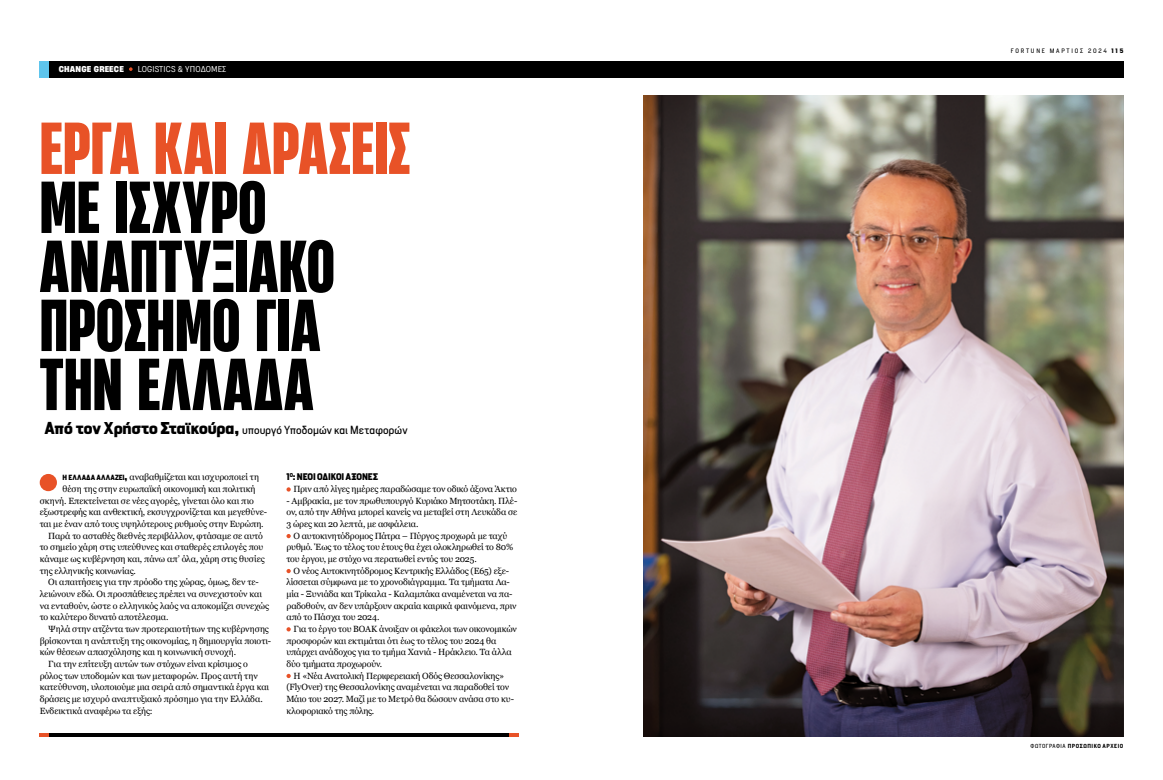
<style>
.page{position:relative;width:1163px;height:780px;background:#fff}
.page>*{position:absolute;margin:0;border:0;box-sizing:border-box;transform-origin:0 0}
.t1{font:800 69px/59px "Heading Now 47";letter-spacing:.005em;color:#000}
.t2{font:800 69px "Heading Now 47";letter-spacing:.005em;color:#e85227}
.t3{font:11px "Heroun Sans Greek";letter-spacing:.01em;color:#000}
.t4{font:9px/11.6px "Georgia";letter-spacing:-.01em;color:#000}
.t5{font:700 9px "Heroun Sans Greek";letter-spacing:-.015em;color:#000}
.t6{font:8px "Heading Now 63";letter-spacing:.02em;color:#fff}
.t7{font:700 8px "Heading Now 66";letter-spacing:.02em;color:#fff}
.t8{font:6px "Heroun Sans Greek";letter-spacing:.3em;color:#000}
.t9{font:600 5.5px "Heroun Sans Greek";letter-spacing:.1em;color:#000}
.s1{font-weight:700;font-size:16px}
.s2{font-family:"Heroun Sans Greek";font-weight:700;font-size:7px}
.s3{font-family:"Heroun Sans Greek";font-weight:700;font-size:10px}
.s4{font-weight:700}
.s5{font-weight:400}
</style>
<div class="page">
<img style="left:643px;top:96px;width:480px;height:640px">
<div style="left:49px;top:61px;width:1074px;height:16px;background:#000"></div>
<div style="left:40px;top:61px;width:9px;height:16px;background:#5ec5ed"></div>
<svg style="left:129px;top:67px;width:3px;height:4px"></svg>
<hr style="left:49px;top:733px;width:460px;height:3px;background:#000">
<svg style="left:40px;top:733px;width:9px;height:3px"></svg>
<svg style="left:509px;top:733px;width:10px;height:3px"></svg>
<div style="left:40px;top:474px;width:17px;height:17px;background:#e85227;border-radius:50%"></div>
<svg style="left:286px;top:487px;width:5px;height:4px"></svg>
<svg style="left:286px;top:534px;width:5px;height:4px"></svg>
<svg style="left:286px;top:569px;width:5px;height:4px"></svg>
<svg style="left:286px;top:627px;width:5px;height:4px"></svg>
<svg style="left:286px;top:673px;width:5px;height:5px"></svg>
<p class="t7" style="left:59px;top:63px;width:66px">CHANGE GREECE</p>
<p class="t6" style="left:138px;top:63px;width:90px">LOGISTICS &amp; ΥΠΟΔΟΜΈΣ</p>
<h1 class="t2" style="left:40px;top:99px;width:372px">ΈΡΓΑ ΚΑΙ ΔΡΆΣΕΙΣ</h1>
<h1 class="t1" style="left:40px;top:176px;width:296px">ΜΕ ΙΣΧΥΡΌ<br>ΑΝΑΠΤΥΞΙΑΚΌ<br>ΠΡΌΣΗΜΟ ΓΙΑ<br>ΤΗΝ ΕΛΛΆΔΑ</h1>
<p class="t3" style="left:44px;top:423px;width:364px"><span class="s1">Από τον Χρήστο Σταϊκούρα,</span> υπουργό Υποδομών και Μεταφορών</p>
<p class="t4" style="left:62px;top:471px;width:198px"><span class="s2">η ελλάδα αλλάζει</span><span class="s3">,</span> αναβαθμίζεται και ισχυροποιεί τη</p>
<p class="t4" style="left:63px;top:482px;width:194px">θέση της στην ευρωπαϊκή οικονομική και πολιτική</p>
<p class="t4" style="left:40px;top:494px;width:216px">σκηνή. Επεκτείνεται σε νέες αγορές, γίνεται όλο και πιο</p>
<p class="t4" style="left:40px;top:506px;width:229px">εξωστρεφής και ανθεκτική, εκσυγχρονίζεται και μεγεθύνε-</p>
<p class="t4" style="left:40px;top:517px;width:225px">ται με έναν από τους υψηλότερους ρυθμούς στην Ευρώπη.</p>
<p class="t4" style="left:48px;top:529px;width:216px">Παρά το ασταθές διεθνές περιβάλλον, φτάσαμε σε αυτό</p>
<p class="t4" style="left:40px;top:541px;width:225px">το σημείο χάρη στις υπεύθυνες και σταθερές επιλογές που</p>
<p class="t4" style="left:40px;top:552px;width:226px">κάναμε ως κυβέρνηση και, πάνω απ’ όλα, χάρη στις θυσίες</p>
<p class="t4" style="left:40px;top:564px;width:98px">της ελληνικής κοινωνίας.</p>
<p class="t4" style="left:48px;top:576px;width:212px">Οι απαιτήσεις για την πρόοδο της χώρας, όμως, δεν τε-</p>
<p class="t4" style="left:40px;top:587px;width:224px">λειώνουν εδώ. Οι προσπάθειες πρέπει να συνεχιστούν και</p>
<p class="t4" style="left:40px;top:599px;width:231px">να ενταθούν, ώστε ο ελληνικός λαός να αποκομίζει συνεχώς</p>
<p class="t4" style="left:40px;top:611px;width:130px">το καλύτερο δυνατό αποτέλεσμα.</p>
<p class="t4" style="left:48px;top:622px;width:222px">Ψηλά στην ατζέντα των προτεραιοτήτων της κυβέρνησης</p>
<p class="t4" style="left:40px;top:634px;width:233px">βρίσκονται η ανάπτυξη της οικονομίας, η δημιουργία ποιοτι-</p>
<p class="t4" style="left:40px;top:646px;width:198px">κών θέσεων απασχόλησης και η κοινωνική συνοχή.</p>
<p class="t4" style="left:48px;top:657px;width:201px">Για την επίτευξη αυτών των στόχων είναι κρίσιμος ο</p>
<p class="t4" style="left:40px;top:669px;width:219px">ρόλος των υποδομών και των μεταφορών. Προς αυτή την</p>
<p class="t4" style="left:40px;top:681px;width:231px">κατεύθυνση, υλοποιούμε μια σειρά από σημαντικά έργα και</p>
<p class="t4" style="left:40px;top:692px;width:224px">δράσεις με ισχυρό αναπτυξιακό πρόσημο για την Ελλάδα.</p>
<p class="t4" style="left:40px;top:704px;width:114px">Ενδεικτικά αναφέρω τα εξής:</p>
<p class="t5" style="left:286px;top:471px;width:93px">1<sup>Ο</sup>: ΝΈΟΙ ΟΔΙΚΟΊ ΆΞΟΝΕΣ</p>
<p class="t4" style="left:293px;top:482px;width:225px">Πριν από λίγες ημέρες παραδώσαμε τον οδικό άξονα Άκτιο</p>
<p class="t4" style="left:286px;top:494px;width:232px;text-align:justify">- Αμβρακία, με τον πρωθυπουργό Κυριάκο Μητσοτάκη. Πλέ&shy;ον, από την Αθήνα μπορεί κανείς να μεταβεί στη Λευκάδα σε 3 ώρες και 20 λεπτά, με ασφάλεια.</p>
<p class="t4" style="left:286px;top:529px;width:228px;text-indent:7px">Ο αυτοκινητόδρομος Πάτρα – Πύργος προχωρά με ταχύ ρυθμό. Έως το τέλος του έτους θα έχει ολοκληρωθεί το 80% του έργου, με στόχο να περατωθεί εντός του 2025.</p>
<p class="t4" style="left:286px;top:564px;width:231px;text-indent:7px">Ο νέος Αυτοκινητόδρομος Κεντρικής Ελλάδος (Ε65) εξε&shy;λίσσεται σύμφωνα με το χρονοδιάγραμμα. Τα τμήματα Λα&shy;μία - Ξυνιάδα και Τρίκαλα - Καλαμπάκα αναμένεται να πα&shy;ραδοθούν, αν δεν υπάρξουν ακραία καιρικά φαινόμενα, πριν από το Πάσχα του 2024.</p>
<p class="t4" style="left:286px;top:622px;width:232px;text-indent:7px">Για το έργο του ΒΟΑΚ άνοιξαν οι φάκελοι των οικονομικών προσφορών και εκτιμάται ότι έως το τέλος του 2024 θα υπάρχει ανάδοχος για το τμήμα Χανιά - Ηράκλειο. Τα άλλα δύο τμήματα προχωρούν.</p>
<p class="t4" style="left:286px;top:669px;width:229px;text-indent:7px">Η «Νέα Ανατολική Περιφερειακή Οδός Θεσσαλονίκης» (FlyOver) της Θεσσαλονίκης αναμένεται να παραδοθεί τον Μάιο του 2027. Μαζί με το Μετρό θα δώσουν ανάσα στο κυ&shy;κλοφοριακό της πόλης.</p>
<p class="t8" style="left:1010px;top:48px;width:114px">FORTUNE ΜΑΡΤΙΟΣ 2024 <span class="s4">115</span></p>
<p class="t9" style="left:1030px;top:742px;width:94px"><span class="s5">ΦΩΤΟΓΡΑΦΙΑ</span> ΠΡΟΣΩΠΙΚΟ ΑΡΧΕΙΟ</p>
</div>
